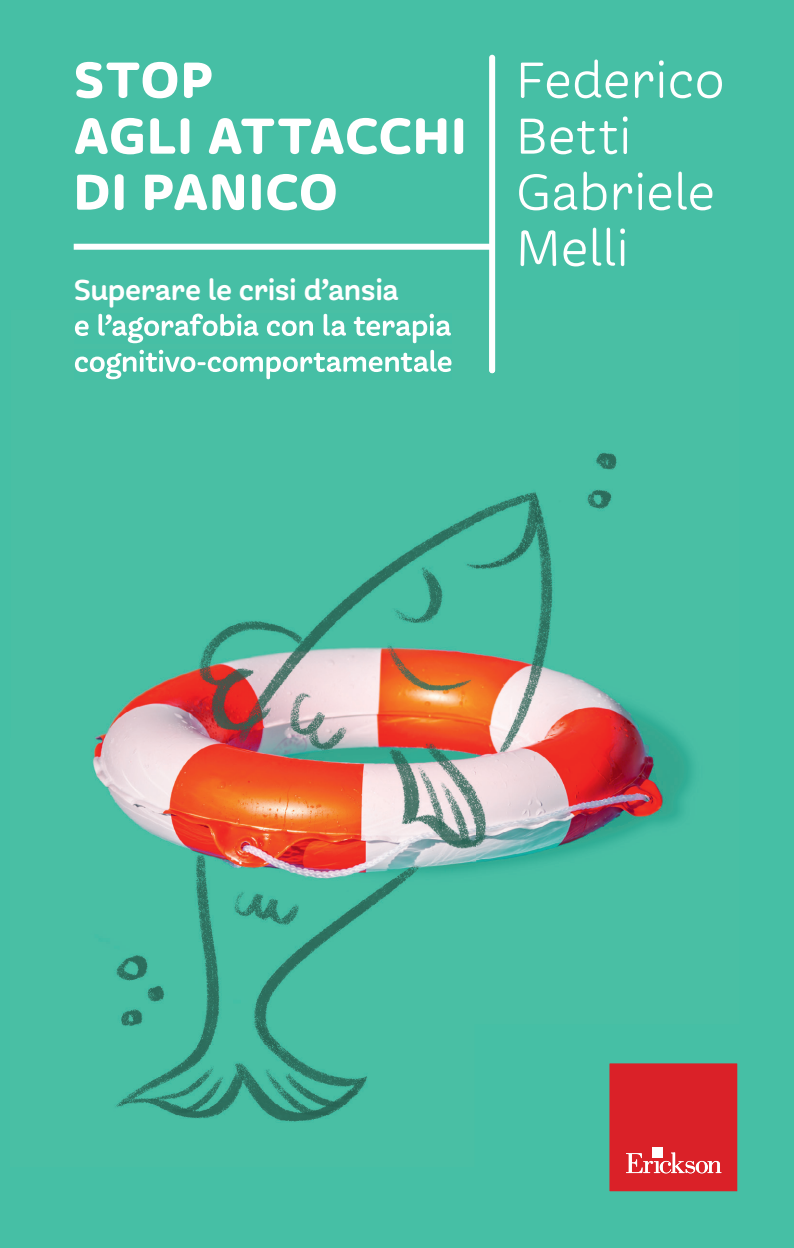
<style>
.page{position:relative;width:794px;height:1248px;background:#fff}
.page>*{position:absolute;margin:0;border:0;box-sizing:border-box;transform-origin:0 0}
.t1{font:56px/56px "Freight Round Pro";letter-spacing:.01em;color:#fff}
.t2{font:700 56px/56px "Freight Round Pro";letter-spacing:.01em;color:#fff}
.t3{font:32px "Freight Round Pro Semi";letter-spacing:-.015em;color:#fff}
</style>
<div class="page">
<div style="left:0;top:0;width:794px;height:1247px;background:#46bfa5"></div>
<div style="left:489px;top:55px;width:6px;height:318px;background:#fff;border-radius:3px"></div>
<div style="left:74px;top:244px;width:420px;height:6px;background:#fff"></div>
<img style="left:74px;top:310px;width:664px;height:882px">
<img style="left:489px;top:310px;width:6px;height:63px">
<div style="left:609px;top:1063px;width:128px;height:128px;background:#da2128"></div>
<svg style="left:626px;top:1146px;width:95px;height:27px;background:#e35c61"></svg>
<img style="left:75px;top:313px;width:376px;height:30px">
<img style="left:75px;top:350px;width:376px;height:29px">
<p class="t2" style="left:74px;top:53px;width:394px">STOP<br>AGLI ATTACCHI<br>DI PANICO</p>
<p class="t3" style="left:74px;top:270px;width:327px">Superare le crisi d’ansia</p>
<p class="t1" style="left:516px;top:52px;width:209px">Federico<br>Betti<br>Gabriele<br>Melli</p>
</div>
